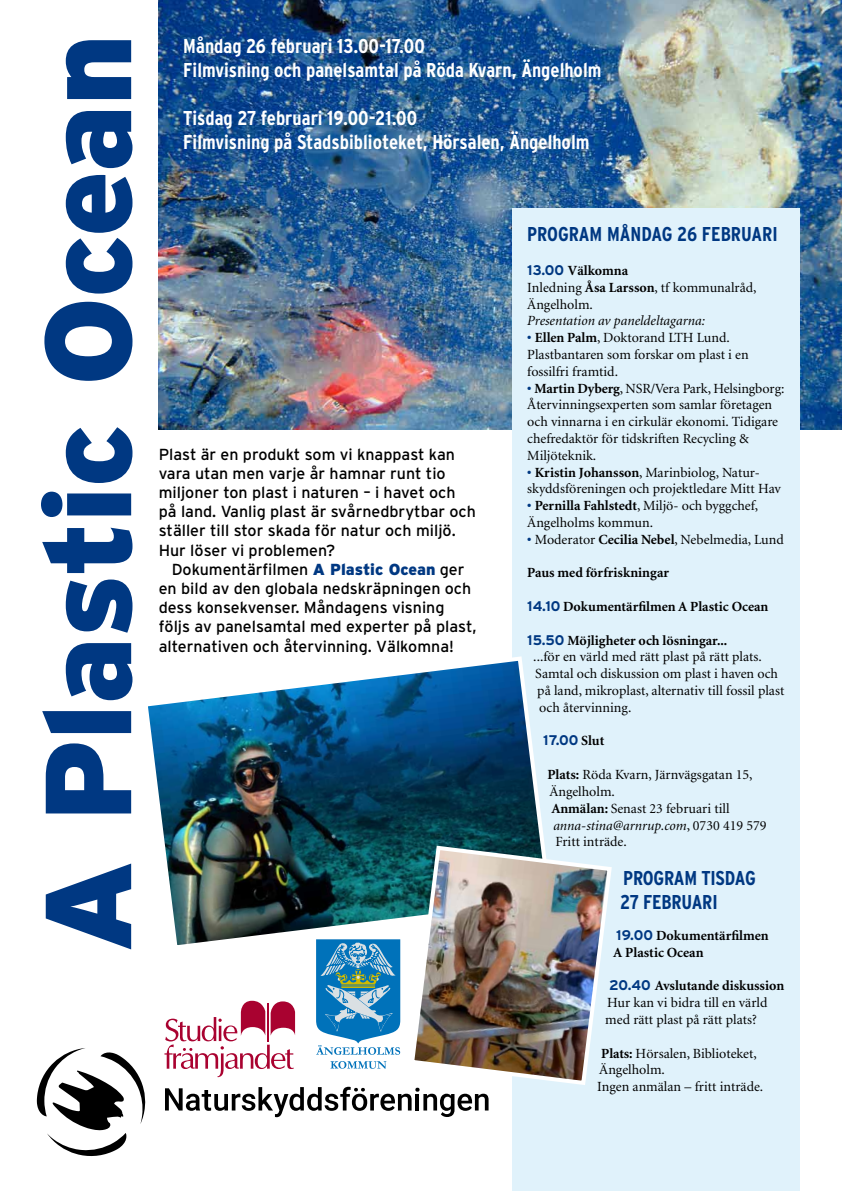
<style>
.page{position:relative;width:842px;height:1191px;background:#fff}
.page>*{position:absolute;margin:0;border:0;box-sizing:border-box;transform-origin:0 0}
.t1{font:900 122px "Interstate";letter-spacing:-.01em;color:#003882}
.t2{font:700 condensed 20px/24px "Interstate";color:#fff}
.t3{font:700 condensed 20px/24px "Interstate";letter-spacing:-.01em;color:#003882}
.t4{font:16px/19.2px "Interstate";color:#000}
.t5{font:14px/16.8px "Minion";color:#000}
.t6{font:700 14px/16.8px "Minion";color:#000}
.t7{font:italic 14px "Minion";color:#000}
.t8{font:700 14px "Interstate";color:#003882}
.s1{font-weight:900;color:#003882}
.s2{font-family:"Interstate";font-weight:700;color:#003882}
.s3{font-weight:700}
.s4{font-weight:700;color:#003882}
.s5{font-family:"Interstate";color:#003882}
.s6{font-family:"Minion";color:#000}
.s7{font-style:normal}
</style>
<div class="page">
<img style="left:159px;top:0;width:683px;height:429px">
<div style="left:512px;top:209px;width:288px;height:982px;background:#e0f2fb"></div>
<svg style="left:164px;top:1000px;width:131px;height:77px"></svg>
<hr style="left:267px;top:1002px;width:2px;height:39px;background:#a90230">
<svg style="left:37px;top:1048px;width:109px;height:108px"></svg>
<svg style="left:165px;top:1086px;width:324px;height:31px"></svg>
<img style="left:148px;top:656px;width:396px;height:296px">
<img style="left:408px;top:843px;width:204px;height:244px">
<svg style="left:315px;top:939px;width:85px;height:129px"></svg>
<h1 class="t1" style="left:18px;top:953px;width:920px;rotate:-90deg">A Plastic Ocean</h1>
<h2 class="t2" style="left:183px;top:34px;width:420px">Måndag 26 februari 13.00-17.00<br>Filmvisning och panelsamtal på Röda Kvarn, Ängelholm</h2>
<h2 class="t2" style="left:183px;top:106px;width:408px">Tisdag 27 februari 19.00-21.00<br>Filmvisning på Stadsbiblioteket, Hörsalen, Ängelholm</h2>
<p class="t4" style="left:159px;top:444px;width:319px">Plast är en produkt som vi knappast kan vara utan men varje år hamnar runt tio miljoner ton plast i naturen – i havet och på land. Vanlig plast är svårnedbrytbar och ställer till stor skada för natur och miljö.<br>Hur löser vi problemen?</p>
<p class="t4" style="left:159px;top:559px;width:319px;text-indent:13px">Dokumentärfilmen <span class="s1">A Plastic Ocean</span> ger en bild av den globala nedskräpningen och dess konsekvenser. Måndagens visning följs av panelsamtal med experter på plast, alternativen och återvinning. Välkomna!</p>
<h2 class="t3" style="left:527px;top:222px;width:252px">PROGRAM MÅNDAG 26 FEBRUARI</h2>
<p class="t5" style="left:527px;top:262px;width:231px"><span class="s2">13.00</span> <span class="s3">Välkomna<br></span>Inledning <span class="s3">Åsa Larsson</span>, tf kommunalråd,<br>Ängelholm.</p>
<p class="t7" style="left:527px;top:314px;width:179px">Presentation av paneldeltagarna:</p>
<p class="t5" style="left:527px;top:330px;width:223px"><span class="s4">•</span> <span class="s3">Ellen Palm</span>, Doktorand LTH Lund.<br>Plastbantaren som forskar om plast i en fossilfri framtid.</p>
<p class="t5" style="left:527px;top:380px;width:259px"><span class="s4">•</span> <span class="s3">Martin Dyberg</span>, NSR/Vera Park, Helsingborg:<br>Återvinningsexperten som samlar företagen och vinnarna i en cirkulär ekonomi. Tidigare chefredaktör för tidskriften Recycling &amp; Miljöteknik.</p>
<p class="t5" style="left:527px;top:464px;width:255px"><span class="s4">•</span> <span class="s3">Kristin Johansson</span>, Marinbiolog, Natur&shy;skyddsföreningen och projektledare Mitt Hav</p>
<p class="t5" style="left:527px;top:498px;width:232px"><span class="s4">•</span> <span class="s3">Pernilla Fahlstedt</span>, Miljö- och byggchef,<br>Ängelholms kommun.</p>
<p class="t5" style="left:527px;top:531px;width:258px"><span class="s4">•</span> Moderator <span class="s3">Cecilia Nebel</span>, Nebelmedia, Lund</p>
<p class="t6" style="left:527px;top:565px;width:143px">Paus med förfriskningar</p>
<p class="t6" style="left:527px;top:598px;width:243px"><span class="s5">14.10</span> Dokumentärfilmen A Plastic Ocean</p>
<p class="t6" style="left:527px;top:632px;width:202px"><span class="s5">15.50</span> Möjligheter och lösningar...</p>
<p class="t5" style="left:533px;top:649px;width:230px">...för en värld med rätt plast på rätt plats.</p>
<p class="t5" style="left:535px;top:666px;width:244px">Samtal och diskussion om plast i haven och</p>
<p class="t5" style="left:537px;top:682px;width:248px">på land, mikroplast, alternativ till fossil plast</p>
<p class="t5" style="left:539px;top:699px;width:94px">och återvinning.</p>
<p class="t8" style="left:543px;top:732px;width:62px">17.00 <span class="s6">Slut</span></p>
<p class="t5" style="left:547px;top:766px;width:207px"><span class="s3">Plats:</span> Röda Kvarn, Järnvägsgatan 15,</p>
<p class="t5" style="left:549px;top:783px;width:67px">Ängelholm.</p>
<p class="t5" style="left:551px;top:800px;width:180px"><span class="s3">Anmälan:</span> Senast 23 februari till</p>
<p class="t7" style="left:553px;top:818px;width:215px">anna-stina@arnrup.com<span class="s7">, 0730 419 579</span></p>
<p class="t5" style="left:555px;top:834px;width:73px">Fritt inträde.</p>
<h2 class="t3" style="left:620px;top:865px;width:137px">PROGRAM TISDAG<br>27 FEBRUARI</h2>
<p class="t6" style="left:613px;top:927px;width:157px"><span class="s5">19.00</span> Dokumentärfilmen<br>A Plastic Ocean</p>
<p class="t5" style="left:605px;top:978px;width:181px"><span class="s2">20.40</span> <span class="s3">Avslutande diskussion<br></span>Hur kan vi bidra till en värld med rätt plast på rätt plats?</p>
<p class="t5" style="left:597px;top:1045px;width:167px"><span class="s3">Plats:</span> Hörsalen, Biblioteket,<br>Ängelholm.<br>Ingen anmälan – fritt inträde.</p>
</div>
